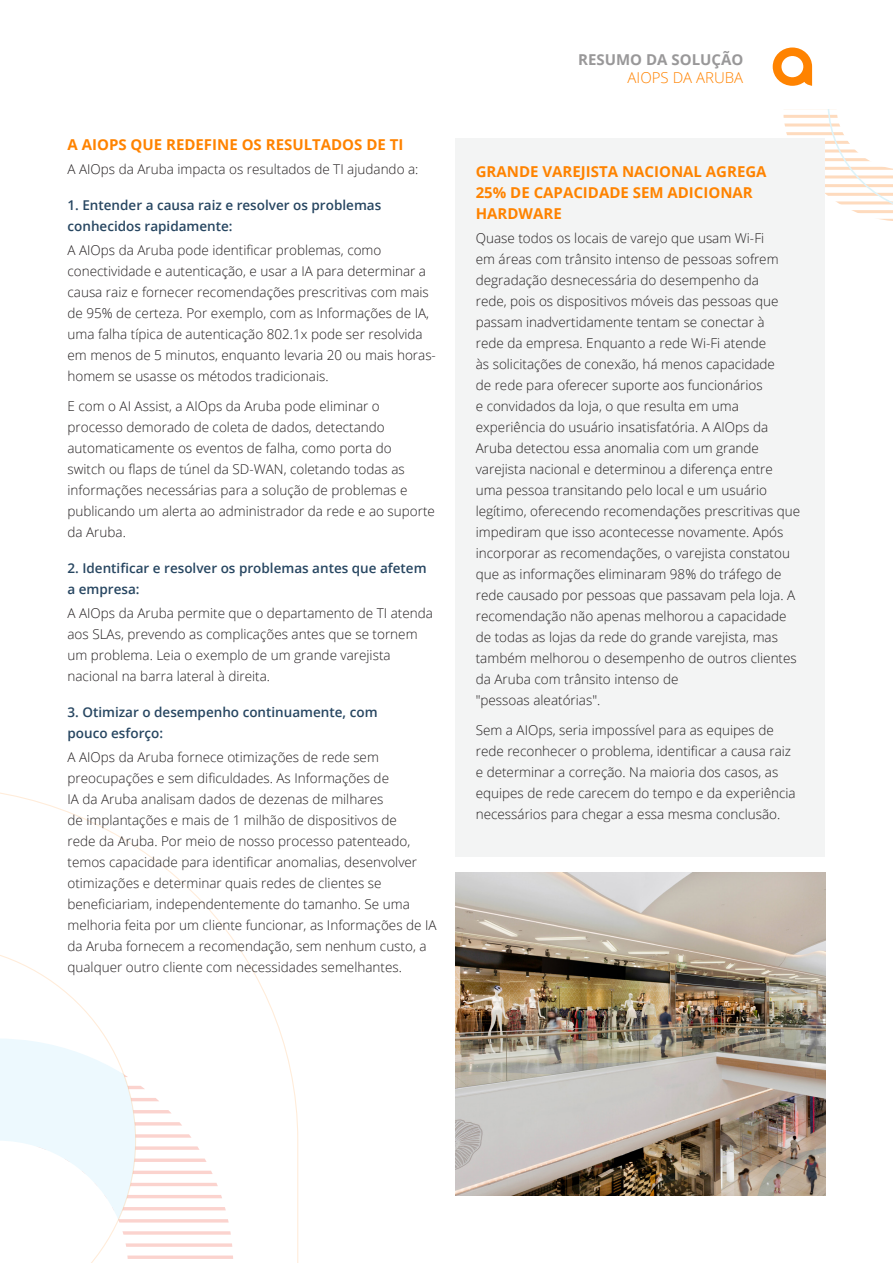
<style>
.page{position:relative;width:893px;height:1263px;background:#fff}
.page>*{position:absolute;margin:0;border:0;box-sizing:border-box;transform-origin:0 0}
.Body__Head_10_14_Bol{font:700 15px/21px "Open Sans";color:#ff8300}
.t1{font:700 15px "Open Sans";color:#999899}
.t2{font:300 15px "Open Sans";color:#ff8300}
.Body__Text_9_14_Ligh{font:300 13.5px/21px "Open Sans";color:#231f20}
.Body__Subhead_9_14_S{font:600 13.5px/21px "Open Sans";color:#274661}
</style>
<div class="page">
<svg style="left:783px;top:110px;width:110px;height:111px"></svg>
<svg style="left:0;top:792px;width:299px;height:471px"></svg>
<svg style="left:773px;top:48px;width:39px;height:38px"></svg>
<div style="left:455px;top:138px;width:370px;height:718px;background:#f3f4f4"></div>
<img style="left:455px;top:872px;width:370px;height:323px">
<p class="Body__Head_10_14_Bol" style="left:68px;top:133px;width:337px">A AIOPS QUE REDEFINE OS RESULTADOS DE TI</p>
<p class="Body__Text_9_14_Ligh" style="left:68px;top:158px;width:352px">A AIOps da Aruba impacta os resultados de TI ajudando a:</p>
<p class="Body__Subhead_9_14_S" style="left:68px;top:194px;width:315px">1. Entender a causa raiz e resolver os problemas conhecidos rapidamente:</p>
<p class="Body__Text_9_14_Ligh" style="left:68px;top:239px;width:370px">A AIOps da Aruba pode identificar problemas, como conectividade e autenticação, e usar a IA para determinar a causa raiz e fornecer recomendações prescritivas com mais de 95% de certeza. Por exemplo, com as Informações de IA, uma falha típica de autenticação 802.1x pode ser resolvida em menos de 5 minutos, enquanto levaria 20 ou mais horas&shy;homem se usasse os métodos tradicionais.</p>
<p class="Body__Text_9_14_Ligh" style="left:68px;top:395px;width:369px">E com o AI Assist, a AIOps da Aruba pode eliminar o processo demorado de coleta de dados, detectando automaticamente os eventos de falha, como porta do<br>switch ou flaps de túnel da SD-WAN, coletando todas as informações necessárias para a solução de problemas e publicando um alerta ao administrador da rede e ao suporte da Aruba.</p>
<p class="Body__Subhead_9_14_S" style="left:68px;top:557px;width:361px">2. Identificar e resolver os problemas antes que afetem a empresa:</p>
<p class="Body__Text_9_14_Ligh" style="left:68px;top:602px;width:367px">A AIOps da Aruba permite que o departamento de TI atenda aos SLAs, prevendo as complicações antes que se tornem um problema. Leia o exemplo de um grande varejista nacional na barra lateral à direita.</p>
<p class="Body__Subhead_9_14_S" style="left:68px;top:701px;width:312px">3. Otimizar o desempenho continuamente, com pouco esforço:</p>
<p class="Body__Text_9_14_Ligh" style="left:68px;top:746px;width:371px">A AIOps da Aruba fornece otimizações de rede sem preocupações e sem dificuldades. As Informações de<br>IA da Aruba analisam dados de dezenas de milhares<br>de implantações e mais de 1 milhão de dispositivos de<br>rede da Aruba. Por meio de nosso processo patenteado, temos capacidade para identificar anomalias, desenvolver otimizações e determinar quais redes de clientes se beneficiariam, independentemente do tamanho. Se uma melhoria feita por um cliente funcionar, as Informações de IA da Aruba fornecem a recomendação, sem nenhum custo, a qualquer outro cliente com necessidades semelhantes.</p>
<p class="t1" style="left:578px;top:49px;width:167px">RESUMO DA SOLUÇÃO</p>
<p class="t2" style="left:628px;top:67px;width:117px">AIOPS DA ARUBA</p>
<p class="Body__Head_10_14_Bol" style="left:476px;top:160px;width:292px">GRANDE VAREJISTA NACIONAL AGREGA<br>25% DE CAPACIDADE SEM ADICIONAR<br>HARDWARE</p>
<p class="Body__Text_9_14_Ligh" style="left:476px;top:227px;width:326px">Quase todos os locais de varejo que usam Wi-Fi<br>em áreas com trânsito intenso de pessoas sofrem degradação desnecessária do desempenho da<br>rede, pois os dispositivos móveis das pessoas que passam inadvertidamente tentam se conectar à<br>rede da empresa. Enquanto a rede Wi-Fi atende<br>às solicitações de conexão, há menos capacidade<br>de rede para oferecer suporte aos funcionários<br>e convidados da loja, o que resulta em uma experiência do usuário insatisfatória. A AIOps da Aruba detectou essa anomalia com um grande varejista nacional e determinou a diferença entre uma pessoa transitando pelo local e um usuário legítimo, oferecendo recomendações prescritivas que impediram que isso acontecesse novamente. Após incorporar as recomendações, o varejista constatou que as informações eliminaram 98% do tráfego de rede causado por pessoas que passavam pela loja. A recomendação não apenas melhorou a capacidade de todas as lojas da rede do grande varejista, mas também melhorou o desempenho de outros clientes da Aruba com trânsito intenso de<br>"pessoas aleatórias".</p>
<p class="Body__Text_9_14_Ligh" style="left:476px;top:719px;width:322px">Sem a AIOps, seria impossível para as equipes de rede reconhecer o problema, identificar a causa raiz e determinar a correção. Na maioria dos casos, as equipes de rede carecem do tempo e da experiência necessários para chegar a essa mesma conclusão.</p>
</div>
